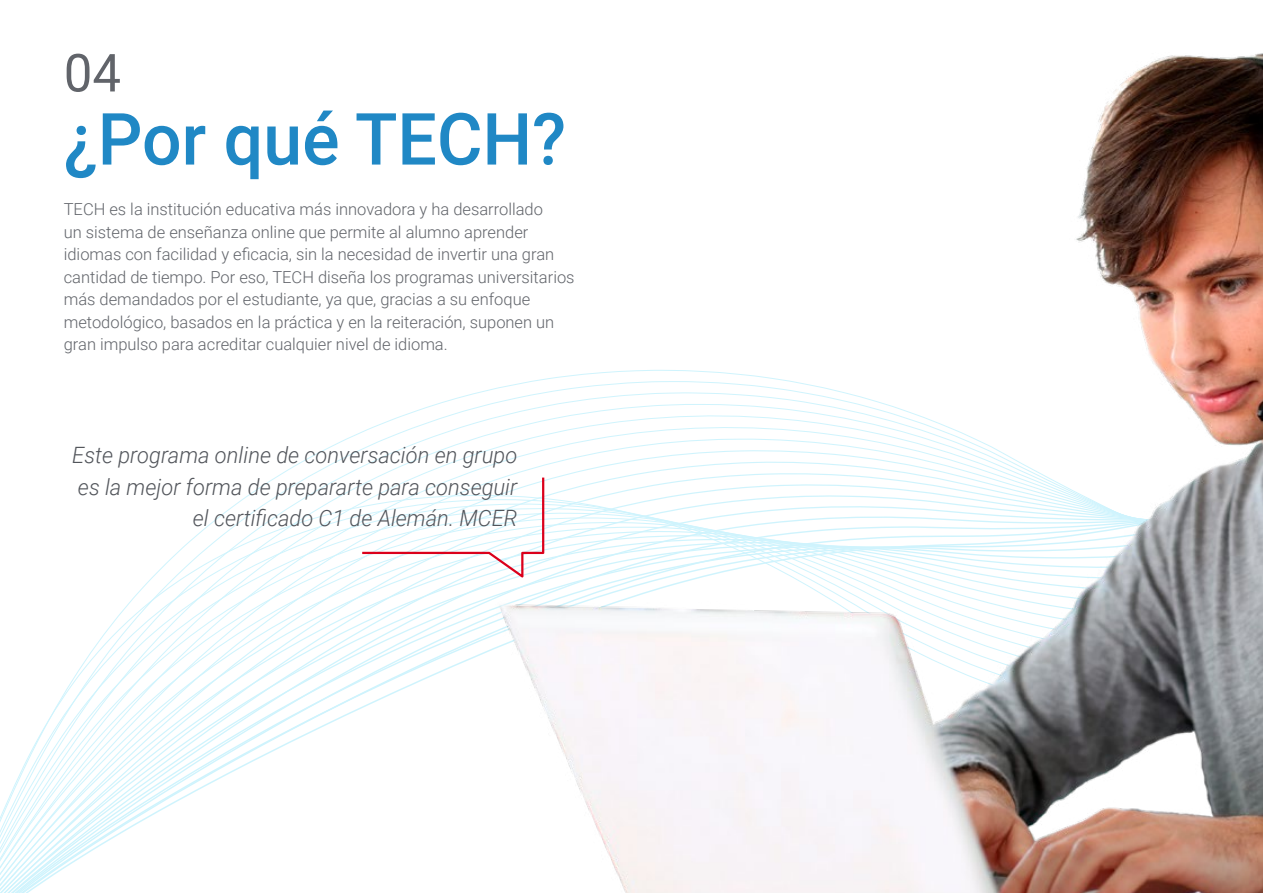
<style>
.page{position:relative;width:1263px;height:893px;background:#fff}
.page>*{position:absolute;margin:0;border:0;box-sizing:border-box;transform-origin:0 0}
.t1{font:500 72px "Roboto";color:#2088c5}
.t2{font:52.5px "Roboto";color:#61646a}
.t3{font:italic 300 22.5px/31.5px "Roboto";color:#52555b;text-align:right}
.t4{font:300 16.5px/22.5px "Roboto";color:#61646a}
</style>
<div class="page">
<svg style="left:0;top:446px;width:332px;height:447px"></svg>
<img style="left:332px;top:53px;width:931px;height:840px">
<svg style="left:360px;top:475px;width:185px;height:106px"></svg>
<h2 class="t2" style="left:64px;top:36px;width:59px">04</h2>
<h1 class="t1" style="left:64px;top:89px;width:504px">¿Por qué TECH?</h1>
<p class="t4" style="left:64px;top:198px;width:512px">TECH es la institución educativa más innovadora y ha desarrollado<br>un sistema de enseñanza online que permite al alumno aprender idiomas con facilidad y eficacia, sin la necesidad de invertir una gran cantidad de tiempo. Por eso, TECH diseña los programas universitarios más demandados por el estudiante, ya que, gracias a su enfoque metodológico, basados en la práctica y en la reiteración, suponen un gran impulso para acreditar cualquier nivel de idioma.</p>
<h3 class="t3" style="left:72px;top:439px;width:447px">Este programa online de conversación en grupo es la mejor forma de prepararte para conseguir el certificado C1 de Alemán. MCER</h3>
</div>
